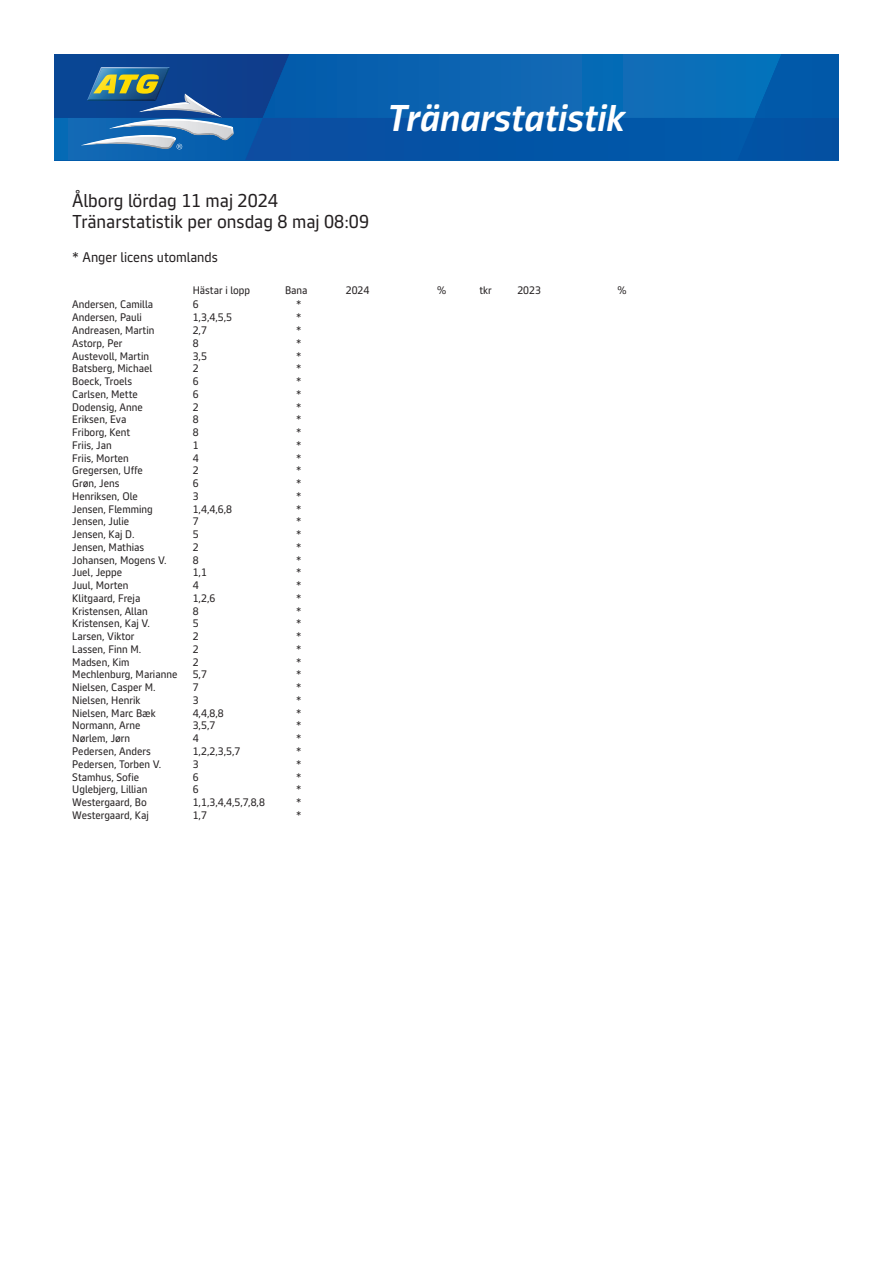
<style>
.page{position:relative;width:893px;height:1263px;background:#fff}
.page>*{position:absolute;margin:0;border:0;box-sizing:border-box;transform-origin:0 0}
.t1{font:italic 700 36px "ATG Text";color:#fff}
.t2{font:18px/21.6px "ATG Text";color:#231f20}
.t3{font:13.5px "ATG Text";color:#231f20}
.t4{font:10.5px "ATG Text";color:#231f20}
</style>
<div class="page">
<svg style="left:54px;top:54px;width:785px;height:106px;background:#105ea8"></svg>
<h1 class="t1" style="left:387px;top:100px;width:239px">Tränarstatistik</h1>
<h2 class="t2" style="left:72px;top:189px;width:298px">Ålborg lördag 11 maj 2024<br>Tränarstatistik per onsdag 8 maj 08:09</h2>
<p class="t3" style="left:72px;top:249px;width:147px">* Anger licens utomlands</p>
<p class="t4" style="left:193px;top:284px;width:59px">Hästar i lopp</p>
<p class="t4" style="left:285px;top:284px;width:24px">Bana</p>
<p class="t4" style="left:346px;top:284px;width:25px">2024</p>
<p class="t4" style="left:437px;top:284px;width:11px">%</p>
<p class="t4" style="left:479px;top:284px;width:14px">tkr</p>
<p class="t4" style="left:517px;top:284px;width:25px">2023</p>
<p class="t4" style="left:618px;top:284px;width:11px">%</p>
<p class="t4" style="left:72px;top:298px;width:82px">Andersen, Camilla</p>
<p class="t4" style="left:193px;top:298px;width:7px">6</p>
<p class="t4" style="left:296px;top:298px;width:7px">*</p>
<p class="t4" style="left:72px;top:311px;width:71px">Andersen, Pauli</p>
<p class="t4" style="left:193px;top:311px;width:41px">1,3,4,5,5</p>
<p class="t4" style="left:296px;top:311px;width:7px">*</p>
<p class="t4" style="left:72px;top:324px;width:84px">Andreasen, Martin</p>
<p class="t4" style="left:193px;top:324px;width:16px">2,7</p>
<p class="t4" style="left:296px;top:324px;width:7px">*</p>
<p class="t4" style="left:72px;top:337px;width:52px">Astorp, Per</p>
<p class="t4" style="left:193px;top:337px;width:7px">8</p>
<p class="t4" style="left:296px;top:337px;width:7px">*</p>
<p class="t4" style="left:72px;top:349px;width:78px">Austevoll, Martin</p>
<p class="t4" style="left:193px;top:349px;width:16px">3,5</p>
<p class="t4" style="left:296px;top:349px;width:7px">*</p>
<p class="t4" style="left:72px;top:362px;width:82px">Batsberg, Michael</p>
<p class="t4" style="left:193px;top:362px;width:7px">2</p>
<p class="t4" style="left:296px;top:362px;width:7px">*</p>
<p class="t4" style="left:72px;top:375px;width:61px">Boeck, Troels</p>
<p class="t4" style="left:193px;top:375px;width:7px">6</p>
<p class="t4" style="left:296px;top:375px;width:7px">*</p>
<p class="t4" style="left:72px;top:388px;width:67px">Carlsen, Mette</p>
<p class="t4" style="left:193px;top:388px;width:7px">6</p>
<p class="t4" style="left:296px;top:388px;width:7px">*</p>
<p class="t4" style="left:72px;top:401px;width:72px">Dodensig, Anne</p>
<p class="t4" style="left:193px;top:401px;width:7px">2</p>
<p class="t4" style="left:296px;top:401px;width:7px">*</p>
<p class="t4" style="left:72px;top:413px;width:56px">Eriksen, Eva</p>
<p class="t4" style="left:193px;top:413px;width:7px">8</p>
<p class="t4" style="left:296px;top:413px;width:7px">*</p>
<p class="t4" style="left:72px;top:426px;width:59px">Friborg, Kent</p>
<p class="t4" style="left:193px;top:426px;width:7px">8</p>
<p class="t4" style="left:296px;top:426px;width:7px">*</p>
<p class="t4" style="left:72px;top:439px;width:41px">Friis, Jan</p>
<p class="t4" style="left:193px;top:439px;width:7px">1</p>
<p class="t4" style="left:296px;top:439px;width:7px">*</p>
<p class="t4" style="left:72px;top:452px;width:58px">Friis, Morten</p>
<p class="t4" style="left:193px;top:452px;width:7px">4</p>
<p class="t4" style="left:296px;top:452px;width:7px">*</p>
<p class="t4" style="left:72px;top:464px;width:72px">Gregersen, Uffe</p>
<p class="t4" style="left:193px;top:464px;width:7px">2</p>
<p class="t4" style="left:296px;top:464px;width:7px">*</p>
<p class="t4" style="left:72px;top:477px;width:49px">Grøn, Jens</p>
<p class="t4" style="left:193px;top:477px;width:7px">6</p>
<p class="t4" style="left:296px;top:477px;width:7px">*</p>
<p class="t4" style="left:72px;top:490px;width:67px">Henriksen, Ole</p>
<p class="t4" style="left:193px;top:490px;width:7px">3</p>
<p class="t4" style="left:296px;top:490px;width:7px">*</p>
<p class="t4" style="left:72px;top:503px;width:82px">Jensen, Flemming</p>
<p class="t4" style="left:193px;top:503px;width:41px">1,4,4,6,8</p>
<p class="t4" style="left:296px;top:503px;width:7px">*</p>
<p class="t4" style="left:72px;top:515px;width:58px">Jensen, Julie</p>
<p class="t4" style="left:193px;top:515px;width:7px">7</p>
<p class="t4" style="left:296px;top:515px;width:7px">*</p>
<p class="t4" style="left:72px;top:528px;width:64px">Jensen, Kaj D.</p>
<p class="t4" style="left:193px;top:528px;width:7px">5</p>
<p class="t4" style="left:296px;top:528px;width:7px">*</p>
<p class="t4" style="left:72px;top:541px;width:73px">Jensen, Mathias</p>
<p class="t4" style="left:193px;top:541px;width:7px">2</p>
<p class="t4" style="left:296px;top:541px;width:7px">*</p>
<p class="t4" style="left:72px;top:554px;width:96px">Johansen, Mogens V.</p>
<p class="t4" style="left:193px;top:554px;width:7px">8</p>
<p class="t4" style="left:296px;top:554px;width:7px">*</p>
<p class="t4" style="left:72px;top:566px;width:51px">Juel, Jeppe</p>
<p class="t4" style="left:193px;top:566px;width:16px">1,1</p>
<p class="t4" style="left:296px;top:566px;width:7px">*</p>
<p class="t4" style="left:72px;top:579px;width:58px">Juul, Morten</p>
<p class="t4" style="left:193px;top:579px;width:7px">4</p>
<p class="t4" style="left:296px;top:579px;width:7px">*</p>
<p class="t4" style="left:72px;top:592px;width:70px">Klitgaard, Freja</p>
<p class="t4" style="left:193px;top:592px;width:24px">1,2,6</p>
<p class="t4" style="left:296px;top:592px;width:7px">*</p>
<p class="t4" style="left:72px;top:605px;width:77px">Kristensen, Allan</p>
<p class="t4" style="left:193px;top:605px;width:7px">8</p>
<p class="t4" style="left:296px;top:605px;width:7px">*</p>
<p class="t4" style="left:72px;top:617px;width:79px">Kristensen, Kaj V.</p>
<p class="t4" style="left:193px;top:617px;width:7px">5</p>
<p class="t4" style="left:296px;top:617px;width:7px">*</p>
<p class="t4" style="left:72px;top:630px;width:64px">Larsen, Viktor</p>
<p class="t4" style="left:193px;top:630px;width:7px">2</p>
<p class="t4" style="left:296px;top:630px;width:7px">*</p>
<p class="t4" style="left:72px;top:643px;width:70px">Lassen, Finn M.</p>
<p class="t4" style="left:193px;top:643px;width:7px">2</p>
<p class="t4" style="left:296px;top:643px;width:7px">*</p>
<p class="t4" style="left:72px;top:656px;width:59px">Madsen, Kim</p>
<p class="t4" style="left:193px;top:656px;width:7px">2</p>
<p class="t4" style="left:296px;top:656px;width:7px">*</p>
<p class="t4" style="left:72px;top:668px;width:107px">Mechlenburg, Marianne</p>
<p class="t4" style="left:193px;top:668px;width:16px">5,7</p>
<p class="t4" style="left:296px;top:668px;width:7px">*</p>
<p class="t4" style="left:72px;top:681px;width:85px">Nielsen, Casper M.</p>
<p class="t4" style="left:193px;top:681px;width:7px">7</p>
<p class="t4" style="left:296px;top:681px;width:7px">*</p>
<p class="t4" style="left:72px;top:694px;width:70px">Nielsen, Henrik</p>
<p class="t4" style="left:193px;top:694px;width:7px">3</p>
<p class="t4" style="left:296px;top:694px;width:7px">*</p>
<p class="t4" style="left:72px;top:707px;width:85px">Nielsen, Marc Bæk</p>
<p class="t4" style="left:193px;top:707px;width:32px">4,4,8,8</p>
<p class="t4" style="left:296px;top:707px;width:7px">*</p>
<p class="t4" style="left:72px;top:719px;width:70px">Normann, Arne</p>
<p class="t4" style="left:193px;top:719px;width:24px">3,5,7</p>
<p class="t4" style="left:296px;top:719px;width:7px">*</p>
<p class="t4" style="left:72px;top:732px;width:59px">Nørlem, Jørn</p>
<p class="t4" style="left:193px;top:732px;width:7px">4</p>
<p class="t4" style="left:296px;top:732px;width:7px">*</p>
<p class="t4" style="left:72px;top:745px;width:80px">Pedersen, Anders</p>
<p class="t4" style="left:193px;top:745px;width:49px">1,2,2,3,5,7</p>
<p class="t4" style="left:296px;top:745px;width:7px">*</p>
<p class="t4" style="left:72px;top:758px;width:91px">Pedersen, Torben V.</p>
<p class="t4" style="left:193px;top:758px;width:7px">3</p>
<p class="t4" style="left:296px;top:758px;width:7px">*</p>
<p class="t4" style="left:72px;top:770px;width:69px">Stamhus, Sofie</p>
<p class="t4" style="left:193px;top:770px;width:7px">6</p>
<p class="t4" style="left:296px;top:770px;width:7px">*</p>
<p class="t4" style="left:72px;top:783px;width:77px">Uglebjerg, Lillian</p>
<p class="t4" style="left:193px;top:783px;width:7px">6</p>
<p class="t4" style="left:296px;top:783px;width:7px">*</p>
<p class="t4" style="left:72px;top:796px;width:76px">Westergaard, Bo</p>
<p class="t4" style="left:193px;top:796px;width:74px">1,1,3,4,4,5,7,8,8</p>
<p class="t4" style="left:296px;top:796px;width:7px">*</p>
<p class="t4" style="left:72px;top:809px;width:78px">Westergaard, Kaj</p>
<p class="t4" style="left:193px;top:809px;width:16px">1,7</p>
<p class="t4" style="left:296px;top:809px;width:7px">*</p>
</div>
